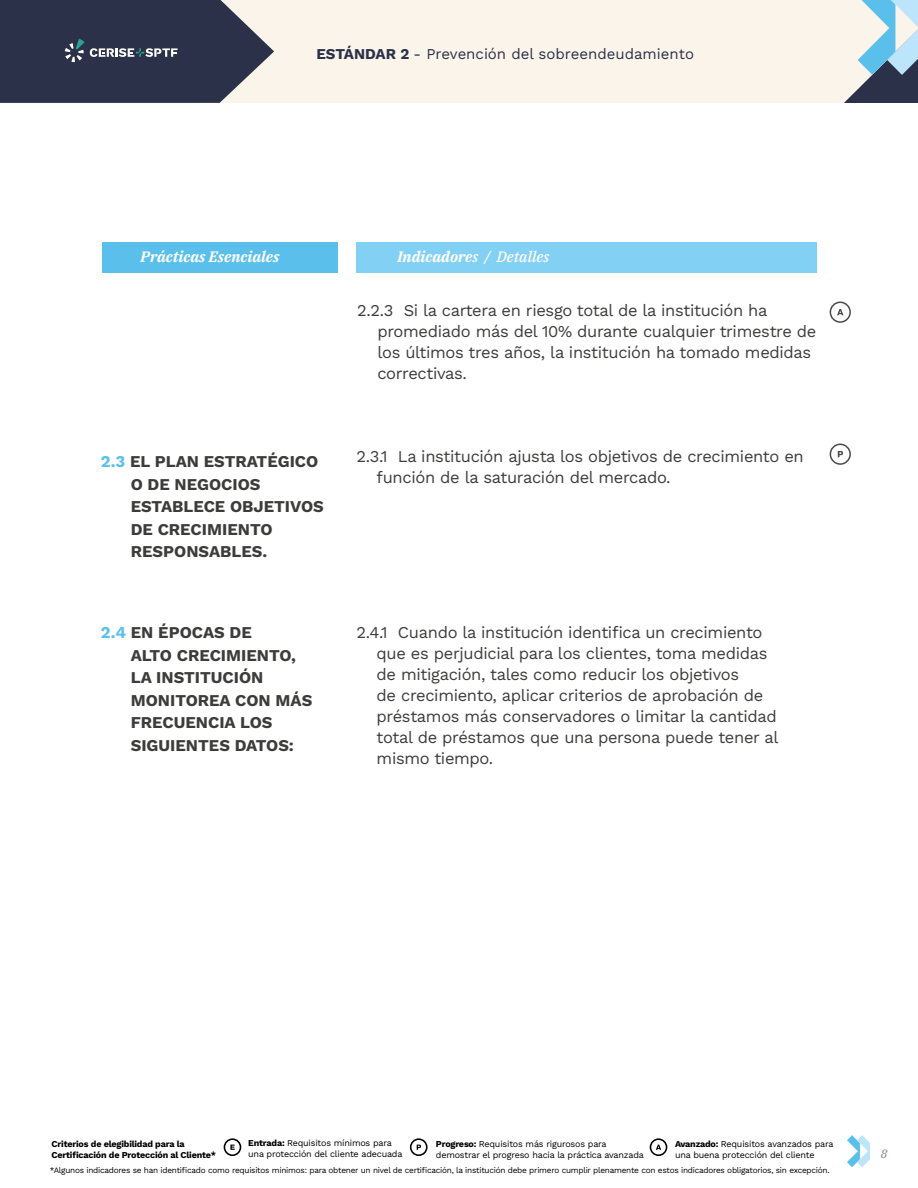
<style>
.page{position:relative;width:918px;height:1188px;background:#fff}
.page>*{position:absolute;margin:0;border:0;box-sizing:border-box;transform-origin:0 0}
.t1{font:16.5px/21px "Work Sans";letter-spacing:-.02em;color:#3c3c3b}
.t2{font:700 16.5px/22.5px "Work Sans";color:#3c3c3b}
.t3{font:15px "Work Sans";color:#2b3149}
.t4{font:italic 700 15px "IBM Plex Serif";color:#fff}
.t5{font:italic 12px "IBM Plex Serif Text";color:#8d8492}
.t6{font:9px/10.8px "Work Sans";letter-spacing:-.02em;color:#000}
.t7{font:700 9px/10.8px "Work Sans";letter-spacing:-.02em;color:#000}
.t8{font:8.25px "Work Sans";letter-spacing:-.03em;color:#000}
.s1{font-weight:700}
.s2{font-weight:500}
.s3{color:#5ac0eb}
</style>
<div class="page">
<div style="left:274px;top:0;width:553px;height:103px;background:#faf4ea"></div>
<svg style="left:827px;top:0;width:91px;height:103px"></svg>
<svg style="left:847px;top:1135px;width:23px;height:32px"></svg>
<svg style="left:0;top:0;width:274px;height:103px"></svg>
<div style="left:224px;top:1138px;width:17px;height:18px;border:2px solid #000;border-radius:50%"></div>
<svg style="left:230px;top:1145px;width:5px;height:5px"></svg>
<svg style="left:411px;top:1139px;width:16px;height:16px"></svg>
<div style="left:410px;top:1138px;width:18px;height:18px;border:2px solid #000;border-radius:50%"></div>
<svg style="left:417px;top:1145px;width:4px;height:5px"></svg>
<div style="left:650px;top:1138px;width:17px;height:18px;border:2px solid #000;border-radius:50%"></div>
<svg style="left:656px;top:1145px;width:5px;height:5px"></svg>
<div style="left:830px;top:444px;width:21px;height:21px;border:2px solid #4a4a49;border-radius:50%"></div>
<svg style="left:838px;top:451px;width:5px;height:6px"></svg>
<div style="left:830px;top:302px;width:21px;height:21px;border:2px solid #4a4a49;border-radius:50%"></div>
<svg style="left:837px;top:309px;width:6px;height:6px"></svg>
<div style="left:356px;top:242px;width:461px;height:30px;background:#83d0f5"></div>
<div style="left:102px;top:242px;width:235px;height:30px;background:#5ac0eb"></div>
<p class="t3" style="left:316px;top:42px;width:379px"><span class="s1">ESTÁNDAR 2</span> - Prevención del sobreendeudamiento</p>
<p class="t4" style="left:141px;top:244px;width:140px">Prácticas Esenciales</p>
<p class="t4" style="left:397px;top:244px;width:154px">Indicadore<span class="s2">s / Detalles</span></p>
<p class="t2" style="left:131px;top:450px;width:195px;text-indent:-30px"><span class="s3">2.3</span> EL PLAN ESTRATÉGICO<br>O DE NEGOCIOS<br>ESTABLECE OBJETIVOS<br>DE CRECIMIENTO<br>RESPONSABLES.</p>
<p class="t1" style="left:377px;top:299px;width:440px;text-indent:-20px">2.2.3 Si la cartera en riesgo total de la institución ha promediado más del 10% durante cualquier trimestre de los últimos tres años, la institución ha tomado medidas correctivas.</p>
<p class="t1" style="left:377px;top:445px;width:429px;text-indent:-20px">2.3.1 La institución ajusta los objetivos de crecimiento en función de la saturación del mercado.</p>
<p class="t2" style="left:131px;top:621px;width:183px;text-indent:-30px"><span class="s3">2.4</span> EN ÉPOCAS DE<br>ALTO CRECIMIENTO,<br>LA INSTITUCIÓN<br>MONITOREA CON MÁS<br>FRECUENCIA LOS<br>SIGUIENTES DATOS:</p>
<p class="t1" style="left:377px;top:621px;width:403px;text-indent:-20px">2.4.1 Cuando la institución identifica un crecimiento que es perjudicial para los clientes, toma medidas de mitigación, tales como reducir los objetivos<br>de crecimiento, aplicar criterios de aprobación de préstamos más conservadores o limitar la cantidad total de préstamos que una persona puede tener al mismo tiempo.</p>
<p class="t7" style="left:52px;top:1138px;width:166px">Criterios de elegibilidad para la<br>Certificación de Protección al Cliente*</p>
<p class="t6" style="left:248px;top:1137px;width:156px"><span class="s1">Entrada:</span> Requisitos mínimos para una protección del cliente adecuada</p>
<p class="t6" style="left:436px;top:1138px;width:210px"><span class="s1">Progreso:</span> Requisitos más rigurosos para demostrar el progreso hacia la práctica avanzada</p>
<p class="t8" style="left:50px;top:1164px;width:781px">*Algunos indicadores se han identificado como requisitos mínimos: para obtener un nivel de certificación, la institución debe primero cumplir plenamente con estos indicadores obligatorios, sin excepción.</p>
<p class="t6" style="left:675px;top:1138px;width:160px"><span class="s1">Avanzado:</span> Requisitos avanzados para una buena protección del cliente</p>
<p class="t5" style="left:881px;top:1145px;width:8px">8</p>
</div>
